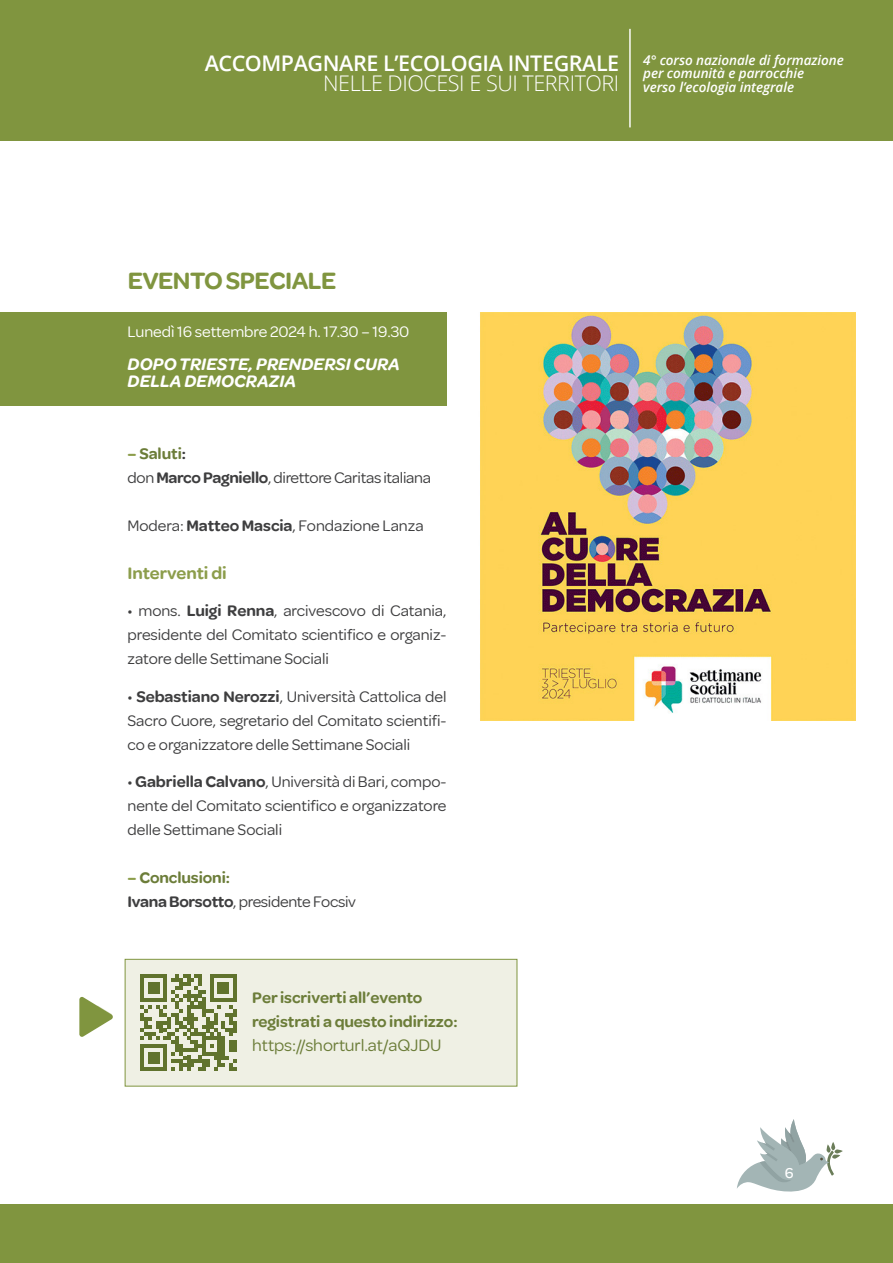
<style>
.page{position:relative;width:893px;height:1263px;background:#fff}
.page>*{position:absolute;margin:0;border:0;box-sizing:border-box;transform-origin:0 0}
.t1{font:600 25.5px "Omnes";letter-spacing:-.02em;color:#80953f}
.t2{font:600 21.6px "Open Sans";letter-spacing:-.02em;color:#fff}
.t3{font:300 21.6px "Open Sans";letter-spacing:-.02em;color:#fff}
.t4{font:italic 600 18px "Omnes";letter-spacing:.005em;color:#fff}
.t5{font:18px "Omnes";letter-spacing:-.005em;color:#6c7d39}
.t6{font:600 18px "Omnes";letter-spacing:-.005em;color:#8c9d4b}
.t7{font:16.5px/24px "Omnes";letter-spacing:-.005em;color:#3e3e3f;text-align:justify}
.t8{font:600 16.5px "Omnes";letter-spacing:-.005em;color:#6c7d39}
.t9{font:16.5px "Omnes";letter-spacing:-.005em;color:#fff}
.t10{font:500 15px "Omnes";color:#fff}
.t11{font:italic 600 13.5px/13.4px "Open Sans";letter-spacing:-.005em;color:#fff}
.s1{color:#8c9d4b}
.s2{color:#3e3e3f}
.s3{font-weight:600}
</style>
<div class="page">
<div style="left:0;top:0;width:893px;height:140px;background:#80953f"></div>
<hr style="left:629px;top:29px;width:2px;height:98px;background:#fff">
<div style="left:0;top:313px;width:446px;height:93px;background:#80953f"></div>
<div style="left:0;top:1205px;width:893px;height:58px;background:#80953f"></div>
<svg style="left:737px;top:1119px;width:106px;height:73px"></svg>
<img style="left:480px;top:313px;width:376px;height:408px">
<div style="left:125px;top:959px;width:392px;height:127px;background:#eff0e4;border:1px solid #80953f"></div>
<svg style="left:79px;top:997px;width:34px;height:40px"></svg>
<svg style="left:140px;top:974px;width:97px;height:97px"></svg>
<h2 class="t2" style="left:205px;top:48px;width:416px">ACCOMPAGNARE L’ECOLOGIA INTEGRALE</h2>
<h2 class="t3" style="left:323px;top:68px;width:298px">NELLE DIOCESI E SUI TERRITORI</h2>
<p class="t11" style="left:643px;top:53px;width:202px">4° corso nazionale di formazione per comunità e parrocchie<br>verso l’ecologia integrale</p>
<p class="t1" style="left:128px;top:263px;width:210px">EVENTO SPECIALE</p>
<p class="t9" style="left:128px;top:321px;width:283px">Lunedì 16 settembre 2024 h. 17.30 – 19.30</p>
<p class="t4" style="left:128px;top:352px;width:274px">DOPO TRIESTE, PRENDERSI CURA</p>
<p class="t4" style="left:128px;top:369px;width:170px">DELLA DEMOCRAZIA</p>
<p class="t8" style="left:128px;top:442px;width:60px"><span class="s1">–</span> Saluti<span class="s2">:</span></p>
<p class="t7" style="left:128px;top:464px;width:305px">don <span class="s3">Marco Pagniello</span>, direttore Caritas italiana</p>
<p class="t7" style="left:128px;top:512px;width:298px">Modera: <span class="s3">Matteo Mascia</span>, Fondazione Lanza</p>
<p class="t6" style="left:128px;top:560px;width:101px">Interventi di</p>
<p class="t7" style="left:128px;top:598px;width:320px">• mons. <span class="s3">Luigi Renna</span>, arcivescovo di Catania, presidente del Comitato scientifico e organiz&shy;zatore delle Settimane Sociali</p>
<p class="t7" style="left:128px;top:683px;width:320px">• <span class="s3">Sebastiano Nerozzi</span>, Università Cattolica del Sacro Cuore, segretario del Comitato scientifi&shy;co e organizzatore delle Settimane Sociali</p>
<p class="t7" style="left:128px;top:769px;width:320px">• <span class="s3">Gabriella Calvano</span>, Università di Bari, compo&shy;nente del Comitato scientifico e organizzatore delle Settimane Sociali</p>
<p class="t8" style="left:128px;top:866px;width:104px"><span class="s1">–</span> Conclusioni:</p>
<p class="t7" style="left:128px;top:889px;width:230px"><span class="s3">Ivana Borsotto</span>, presidente Focsiv</p>
<p class="t8" style="left:252px;top:986px;width:172px">Per iscriverti all’evento</p>
<p class="t8" style="left:252px;top:1010px;width:207px">registrati a questo indirizzo:</p>
<p class="t5" style="left:252px;top:1033px;width:191px">https://shorturl.at/aQJDU</p>
<p class="t10" style="left:785px;top:1163px;width:10px">6</p>
</div>
